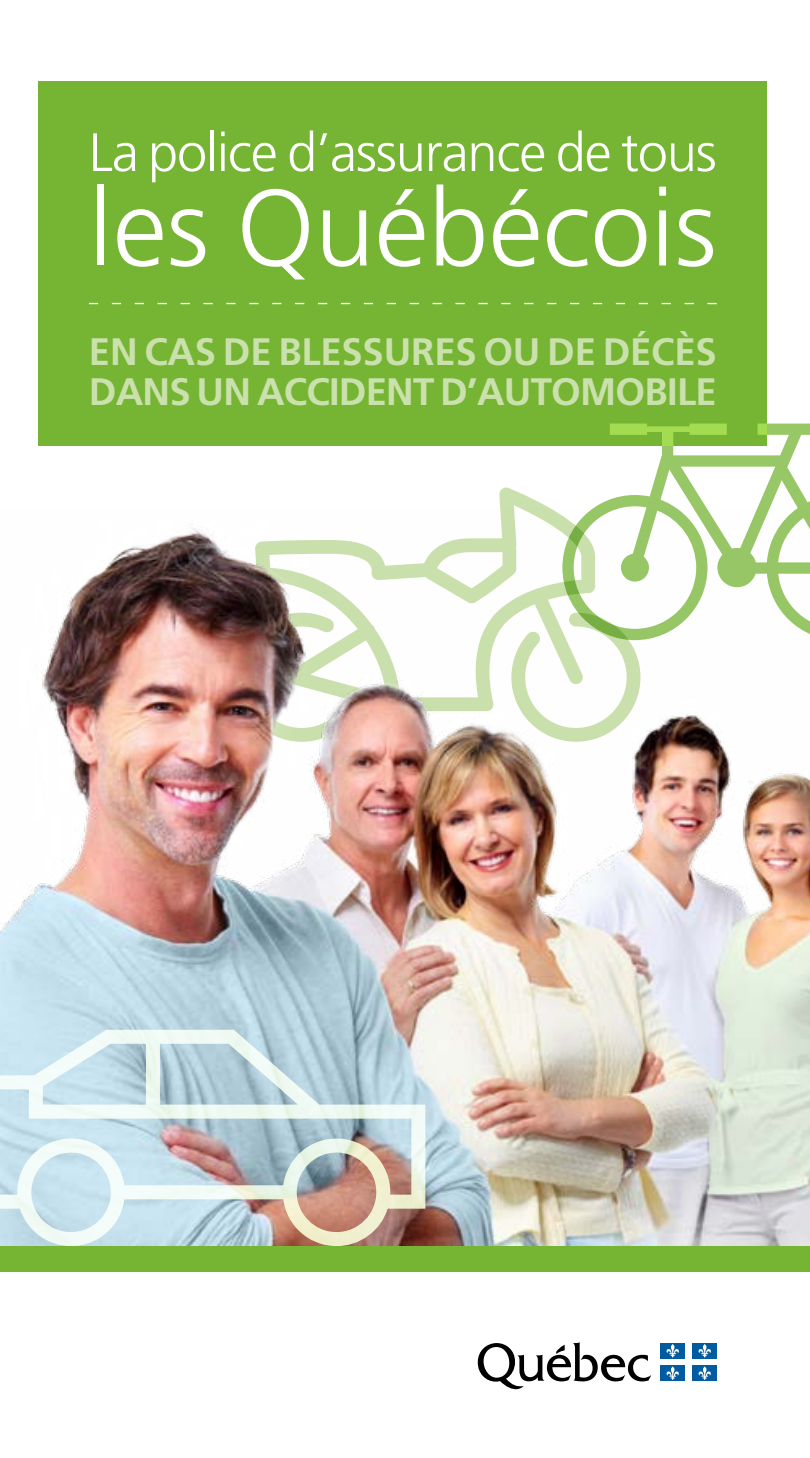
<style>
.page{position:relative;width:810px;height:1458px;background:#fff}
.page>*{position:absolute;margin:0;border:0;box-sizing:border-box;transform-origin:0 0}
.t1{font:300 108px "Frutiger";color:#fff}
.t2{font:300 54px "Frutiger";letter-spacing:-.02em;color:#fff}
.t3{font:700 38.25px/40.5px "Frutiger";letter-spacing:-.02em;color:#cbe1ad}
</style>
<div class="page">
<div style="left:38px;top:82px;width:729px;height:364px;background:#75b533"></div>
<svg style="left:89px;top:303px;width:628px;height:1px"></svg>
<svg style="left:610px;top:424px;width:200px;height:85px"></svg>
<svg style="left:499px;top:487px;width:141px;height:22px"></svg>
<img style="left:477px;top:1358px;width:240px;height:18px">
<svg style="left:478px;top:1342px;width:173px;height:48px"></svg>
<div style="left:660px;top:1343px;width:25px;height:15px;background:#005ba0"></div>
<svg style="left:666px;top:1344px;width:13px;height:14px"></svg>
<div style="left:692px;top:1343px;width:25px;height:15px;background:#005ba0"></div>
<svg style="left:698px;top:1344px;width:13px;height:14px"></svg>
<div style="left:660px;top:1366px;width:25px;height:15px;background:#005ba0"></div>
<svg style="left:666px;top:1366px;width:13px;height:14px"></svg>
<div style="left:692px;top:1366px;width:25px;height:15px;background:#005ba0"></div>
<svg style="left:698px;top:1366px;width:13px;height:14px"></svg>
<img style="left:0;top:509px;width:810px;height:737px">
<svg style="left:0;top:1030px;width:425px;height:216px"></svg>
<div style="left:0;top:1246px;width:810px;height:26px;background:#75b533"></div>
<p class="t2" style="left:89px;top:122px;width:629px">La police d’assurance de tous</p>
<p class="t1" style="left:89px;top:167px;width:629px">les Québécois</p>
<p class="t3" style="left:89px;top:331px;width:629px">EN CAS DE BLESSURES OU DE DÉCÈS<br>DANS UN ACCIDENT D’AUTOMOBILE</p>
</div>
